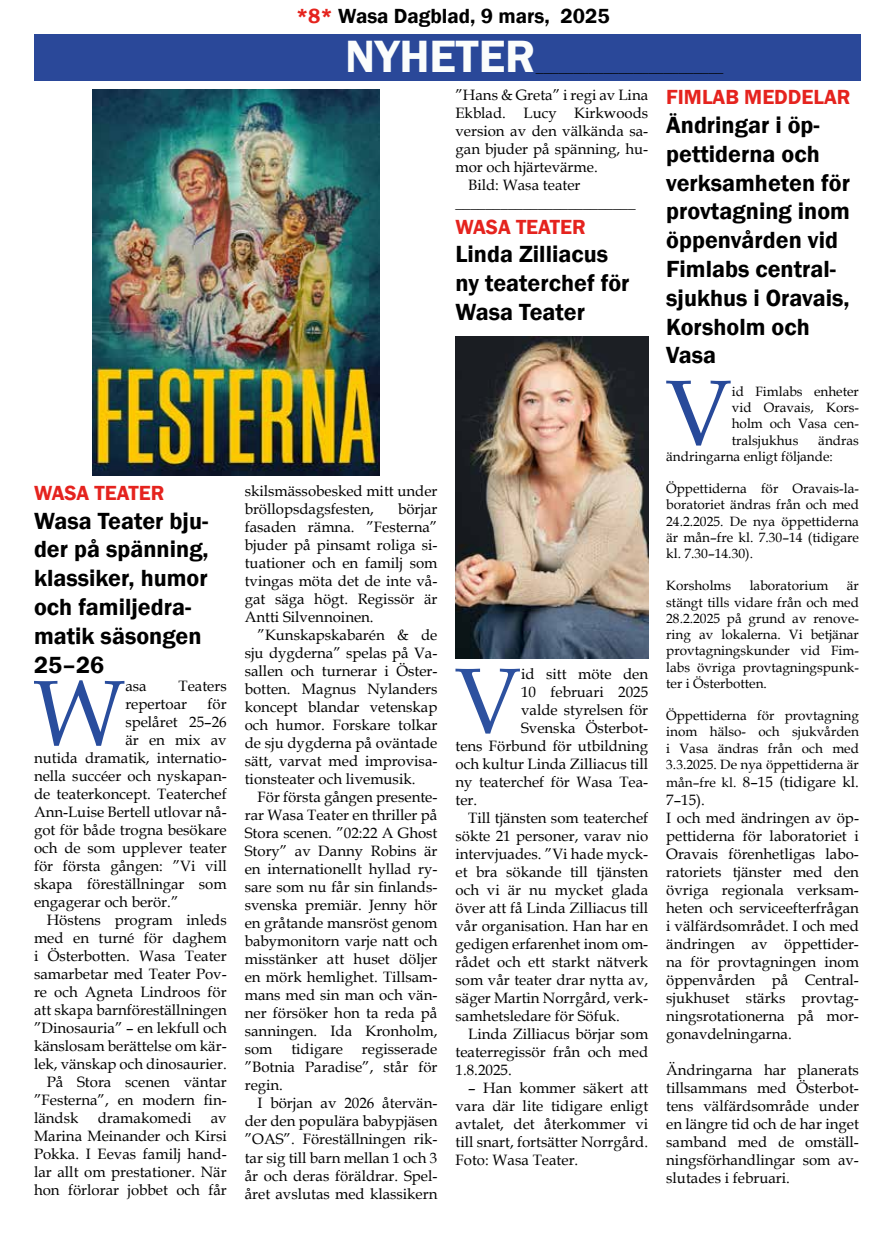
<style>
.page{position:relative;width:893px;height:1234px;background:#fff}
.page>*{position:absolute;margin:0;border:0;box-sizing:border-box;transform-origin:0 0}
.t1{font:92.4px "Book Antiqua";color:#294d9d}
.t2{font:92.4px "Book Antiqua";color:#2d519f}
.t3{font:92.4px "Book Antiqua";color:#284a9a}
.t4{font:600 46.5px "Franklin Gothic";color:#fbfdfc}
.t5{font:600 24px/28.8px "Franklin Gothic";color:#000}
.t6{font:600 21px "Franklin Gothic";color:#e5231e}
.t7{font:600 21px "Franklin Gothic";color:#000}
.t8{font:15px/18px "Book Antiqua";color:#000;text-align:justify}
.t9{font:13.5px/16.2px "Book Antiqua";color:#000;text-align:justify}
.s1{color:#e5231d}
.s2{font-size:13.5px}
</style>
<div class="page">
<div style="left:34px;top:34px;width:826px;height:47px;background:#2a4899"></div>
<img style="left:92px;top:89px;width:287px;height:386px">
<img style="left:455px;top:336px;width:193px;height:322px">
<h3 class="t6" style="left:34px;top:479px;width:132px">WASA TEATER</h3>
<h3 class="t5" style="left:34px;top:506px;width:176px">Wasa Teater bju&shy;der på spänning, klassiker, humor och familjedra&shy;matik säsongen<br>25–26</h3>
<h1 class="t1" style="left:33px;top:649px;width:94px">W</h1>
<p class="t8" style="left:125px;top:676px;width:23px">asa</p>
<p class="t8" style="left:125px;top:676px;width:103px;text-indent:53px">Teaters repertoar</p>
<p class="t8" style="left:208px;top:694px;width:21px">för</p>
<p class="t8" style="left:125px;top:712px;width:103px">spelåret 25–26</p>
<p class="t8" style="left:125px;top:730px;width:103px">är en mix av</p>
<p class="t8" style="left:34px;top:748px;width:194px">nutida dramatik, internatio-</p>
<p class="t8" style="left:34px;top:766px;width:194px">nella succéer och nyskapan-</p>
<p class="t8" style="left:34px;top:784px;width:194px">de teaterkoncept. Teaterchef</p>
<p class="t8" style="left:34px;top:802px;width:194px">Ann-Luise Bertell utlovar nå-</p>
<p class="t8" style="left:34px;top:820px;width:194px">got för både trogna besökare</p>
<p class="t8" style="left:34px;top:838px;width:194px">och de som upplever teater</p>
<p class="t8" style="left:34px;top:856px;width:194px">för första gången: ”Vi vill</p>
<p class="t8" style="left:34px;top:874px;width:194px">skapa föreställningar som</p>
<p class="t8" style="left:34px;top:892px;width:146px">engagerar och berör.”</p>
<p class="t8" style="left:47px;top:910px;width:181px">Höstens program inleds</p>
<p class="t8" style="left:34px;top:928px;width:194px">med en turné för daghem</p>
<p class="t8" style="left:34px;top:946px;width:194px">i Österbotten. Wasa Teater</p>
<p class="t8" style="left:34px;top:964px;width:194px">samarbetar med Teater Pov-</p>
<p class="t8" style="left:34px;top:982px;width:194px">re och Agneta Lindroos för</p>
<p class="t8" style="left:34px;top:1000px;width:194px">att skapa barnföreställningen</p>
<p class="t8" style="left:34px;top:1018px;width:194px">”Dinosauria” – en lekfull och</p>
<p class="t8" style="left:34px;top:1036px;width:194px">känslosam berättelse om kär-</p>
<p class="t8" style="left:34px;top:1054px;width:194px">lek, vänskap och dinosaurier.</p>
<p class="t8" style="left:47px;top:1072px;width:181px">På Stora scenen väntar</p>
<p class="t8" style="left:34px;top:1090px;width:194px">”Festerna”, en modern fin-</p>
<p class="t8" style="left:34px;top:1108px;width:46px">ländsk</p>
<p class="t8" style="left:98px;top:1108px;width:95px">dramakomedi</p>
<p class="t8" style="left:34px;top:1108px;width:194px;text-indent:177px">av Marina Meinander och Kirsi Pokka. I Eevas familj hand&shy;lar allt om prestationer. När hon förlorar jobbet och får</p>
<h3 class="t7" style="left:296px;top:3px;width:315px"><span class="s1">*8*</span> Wasa Dagblad, 9 mars, 2025</h3>
<h2 class="t4" style="left:345px;top:28px;width:192px">NYHETER</h2>
<p class="t8" style="left:536px;top:58px;width:189px">_________________________</p>
<p class="t8" style="left:245px;top:481px;width:194px">skilsmässobesked mitt under bröllopsdagsfesten,</p>
<p class="t8" style="left:245px;top:499px;width:194px;text-indent:153px">börjar fasaden rämna. ”Festerna” bjuder på pinsamt roliga si&shy;tuationer och en familj som tvingas möta det de inte vå&shy;gat säga högt. Regissör är Antti Silvennoinen.</p>
<p class="t8" style="left:245px;top:625px;width:194px;text-indent:13px">”Kunskapskabarén &amp; de sju dygderna” spelas på Va&shy;sallen och turnerar i Öster&shy;botten. Magnus Nylanders koncept blandar vetenskap och humor. Forskare tolkar de sju dygderna på oväntade sätt, varvat med improvisa&shy;tionsteater och livemusik.</p>
<p class="t8" style="left:245px;top:787px;width:194px;text-indent:13px">För första gången presente&shy;rar Wasa Teater en thriller på Stora scenen. ”02:22 A Ghost Story” av Danny Robins är en internationellt hyllad ry&shy;sare som nu får sin finlands&shy;svenska premiär. Jenny hör en gråtande mansröst genom babymonitorn varje natt och misstänker att huset döljer en mörk hemlighet. Tillsam&shy;mans med sin man och vän&shy;ner försöker hon ta reda på sanningen. Ida Kronholm, som</p>
<p class="t8" style="left:245px;top:1039px;width:194px;text-indent:117px">regisserade ”Botnia Paradise”, står för regin.</p>
<p class="t8" style="left:245px;top:1093px;width:194px;text-indent:13px">I början av 2026 återvän&shy;der den populära babypjäsen ”OAS”. Föreställningen rik&shy;tar sig till barn mellan 1 och 3 år och deras föräldrar. Spel&shy;året avslutas med klassikern</p>
<p class="t8" style="left:291px;top:1039px;width:53px">tidigare</p>
<p class="t8" style="left:455px;top:86px;width:194px">”Hans &amp; Greta” i regi av Lina</p>
<p class="t8" style="left:455px;top:104px;width:194px">Ekblad. Lucy Kirkwoods</p>
<p class="t8" style="left:455px;top:122px;width:194px">version av den välkända sa-</p>
<p class="t8" style="left:455px;top:140px;width:194px">gan bjuder på spänning, hu-</p>
<p class="t8" style="left:455px;top:158px;width:144px">mor och hjärtevärme.</p>
<p class="t8" style="left:468px;top:176px;width:114px">Bild: Wasa teater</p>
<p class="t8" style="left:455px;top:194px;width:181px">________________________</p>
<h3 class="t6" style="left:455px;top:213px;width:132px">WASA TEATER</h3>
<h3 class="t5" style="left:455px;top:240px;width:176px">Linda Zilliacus ny teaterchef för<br>Wasa Teater</h3>
<h1 class="t2" style="left:454px;top:636px;width:68px">V</h1>
<p class="t8" style="left:521px;top:664px;width:129px">id sitt möte den</p>
<p class="t8" style="left:521px;top:682px;width:129px">10 februari 2025</p>
<p class="t8" style="left:521px;top:700px;width:129px">valde styrelsen för</p>
<p class="t8" style="left:521px;top:718px;width:129px">Svenska Österbot-</p>
<p class="t8" style="left:455px;top:736px;width:194px">tens Förbund för utbildning</p>
<p class="t8" style="left:455px;top:754px;width:194px">och kultur Linda Zilliacus till</p>
<p class="t8" style="left:455px;top:772px;width:194px">ny teaterchef för Wasa Tea-</p>
<p class="t8" style="left:455px;top:790px;width:23px">ter.</p>
<p class="t8" style="left:468px;top:808px;width:181px">Till tjänsten som teaterchef</p>
<p class="t8" style="left:455px;top:826px;width:194px">sökte 21 personer, varav nio</p>
<p class="t8" style="left:455px;top:844px;width:194px">intervjuades. ”Vi hade myck-</p>
<p class="t8" style="left:455px;top:862px;width:194px">et bra sökande till tjänsten</p>
<p class="t8" style="left:455px;top:880px;width:194px">och vi är nu mycket glada</p>
<p class="t8" style="left:455px;top:898px;width:194px">över att få Linda Zilliacus till</p>
<p class="t8" style="left:455px;top:916px;width:194px">vår organisation. Han har en</p>
<p class="t8" style="left:455px;top:934px;width:194px">gedigen erfarenhet inom om-</p>
<p class="t8" style="left:455px;top:952px;width:194px">rådet och ett starkt nätverk</p>
<p class="t8" style="left:455px;top:970px;width:194px">som vår teater drar nytta av,</p>
<p class="t8" style="left:455px;top:988px;width:194px">säger Martin Norrgård, verk-</p>
<p class="t8" style="left:455px;top:1006px;width:166px">samhetsledare för Söfuk.</p>
<p class="t8" style="left:468px;top:1024px;width:181px">Linda Zilliacus börjar som</p>
<p class="t8" style="left:455px;top:1042px;width:194px">teaterregissör från och med</p>
<p class="t8" style="left:455px;top:1060px;width:58px">1.8.2025.</p>
<p class="t8" style="left:455px;top:1078px;width:194px;text-indent:13px">– Han kommer säkert att vara där lite tidigare enligt avtalet, det återkommer vi till snart, fortsätter Norrgård.<br>Foto: Wasa Teater.</p>
<h3 class="t6" style="left:666px;top:84px;width:186px">FIMLAB MEDDELAR</h3>
<h3 class="t5" style="left:666px;top:111px;width:185px">Ändringar i öp&shy;pettiderna och verksamheten för provtagning inom öppenvården vid<br>Fimlabs central&shy;sjukhus i Oravais,<br>Korsholm och<br>Vasa</h3>
<h1 class="t3" style="left:665px;top:348px;width:68px">V</h1>
<p class="t9" style="left:732px;top:383px;width:129px">id Fimlabs enheter vid Oravais, Kors&shy;holm och Vasa cen&shy;tralsjukhus</p>
<p class="t9" style="left:666px;top:431px;width:194px;text-indent:152px">ändras ändringarna enligt följande:</p>
<p class="t9" style="left:666px;top:480px;width:194px">Öppettiderna för Oravais-la&shy;boratoriet ändras från och med 24.2.2025. De nya öppettiderna är mån–fre kl. 7.30–14 (tidigare kl. 7.30–14.30).</p>
<p class="t9" style="left:666px;top:577px;width:67px">Korsholms</p>
<p class="t9" style="left:750px;top:577px;width:80px">laboratorium</p>
<p class="t9" style="left:666px;top:577px;width:194px;text-indent:181px">är stängt tills vidare från och med 28.2.2025 på grund av renove&shy;ring av lokalerna. Vi betjänar provtagningskunder vid Fim&shy;labs övriga provtagningspunk&shy;ter i Österbotten.</p>
<p class="t9" style="left:666px;top:707px;width:194px">Öppettiderna för provtagning inom hälso- och sjukvården i Vasa ändras från och med 3.3.2025. De nya öppettiderna är</p>
<p class="t8" style="left:666px;top:772px;width:194px;text-align:left"><span class="s2">mån–fre kl.</span> 8–15 (tidigare kl.<br>7–15).<br>I och med ändringen av öp&shy;pettiderna för laboratoriet i<br>Oravais förenhetligas labo&shy;ratoriets tjänster med den övriga regionala verksam&shy;heten och serviceefterfrågan i välfärdsområdet. I och med ändringen av öppettider&shy;na för provtagningen inom öppenvården på Central&shy;sjukhuset stärks provtag&shy;ningsrotationerna på mor&shy;gonavdelningarna.</p>
<p class="t8" style="left:666px;top:1060px;width:194px">Ändringarna har planerats tillsammans med Österbot&shy;tens välfärdsområde under en längre tid och de har inget samband med de omställ&shy;ningsförhandlingar som av&shy;slutades i februari.</p>
</div>
